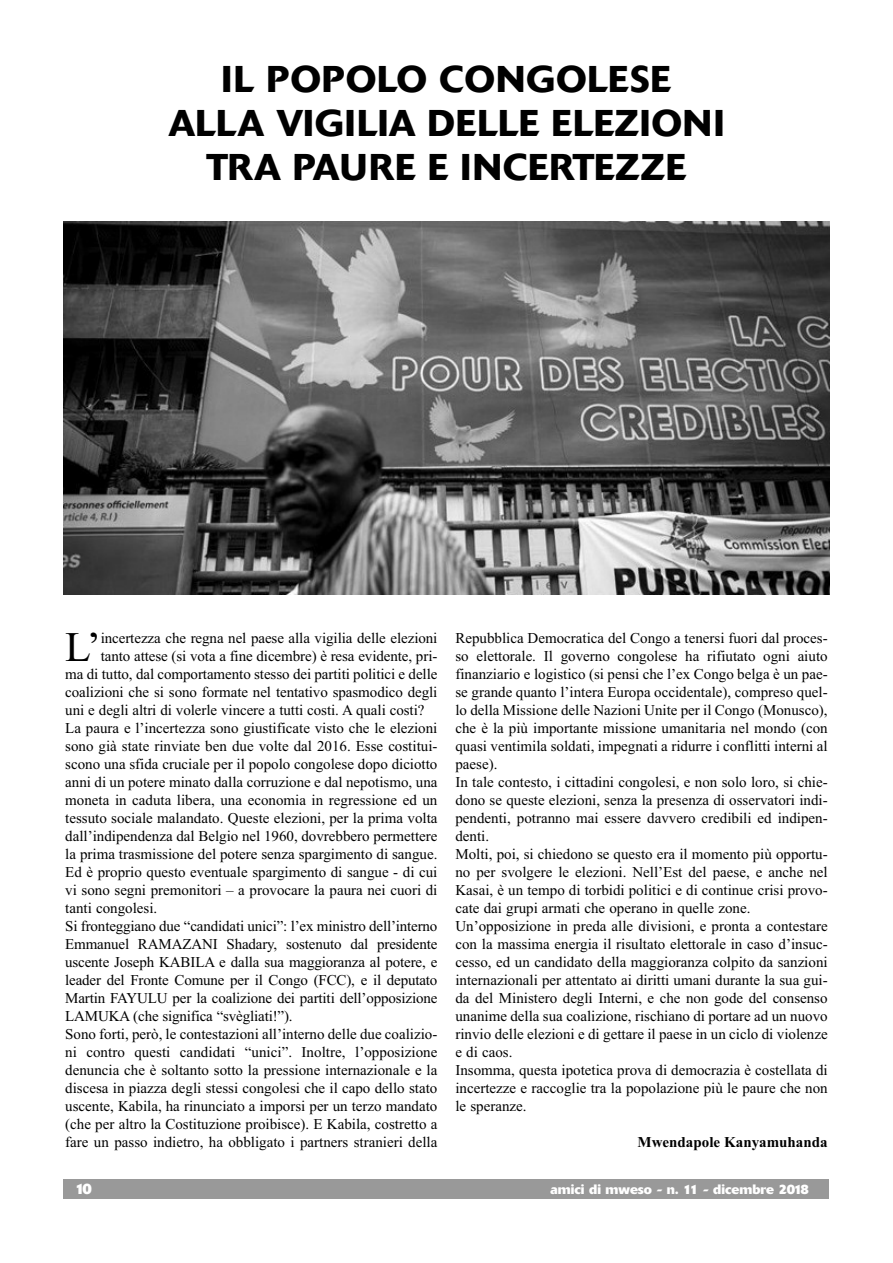
<style>
.page{position:relative;width:893px;height:1263px;background:#fff}
.page>*{position:absolute;margin:0;border:0;box-sizing:border-box;transform-origin:0 0}
.t1{font:42.15px "Times New Roman";color:#000}
.t2{font:500 36.9px/43.8px "Delta";letter-spacing:.02em;color:#000;text-align:center}
.t3{font:15px/18px "Times New Roman";color:#000}
.t4{font:700 15px "Times New Roman";color:#000}
.t5{font:700 15px "Delta";color:#fff}
.t6{font:700 13.5px "Delta";color:#fff}
</style>
<div class="page">
<div style="left:64px;top:1180px;width:765px;height:19px;background:#999"></div>
<img style="left:64px;top:222px;width:765px;height:372px">
<h2 class="t2" style="left:168px;top:61px;width:557px">IL POPOLO CONGOLESE<br>ALLA VIGILIA DELLE ELEZIONI<br>TRA PAURE E INCERTEZZE</h2>
<h1 class="t1" style="left:65px;top:622px;width:37px">L’</h1>
<p class="t3" style="left:101px;top:629px;width:338px">incertezza che regna nel paese alla vigilia delle elezioni</p>
<p class="t3" style="left:101px;top:647px;width:338px">tanto attese (si vota a fine dicembre) è resa evidente, pri-</p>
<p class="t3" style="left:65px;top:665px;width:374px">ma di tutto, dal comportamento stesso dei partiti politici e delle</p>
<p class="t3" style="left:65px;top:683px;width:374px">coalizioni che si sono formate nel tentativo spasmodico degli</p>
<p class="t3" style="left:65px;top:701px;width:361px">uni e degli altri di volerle vincere a tutti costi. A quali costi?</p>
<p class="t3" style="left:65px;top:719px;width:374px">La paura e l’incertezza sono giustificate visto che le elezioni</p>
<p class="t3" style="left:65px;top:737px;width:374px">sono già state rinviate ben due volte dal 2016. Esse costitui-</p>
<p class="t3" style="left:65px;top:755px;width:374px">scono una sfida cruciale per il popolo congolese dopo diciotto</p>
<p class="t3" style="left:65px;top:773px;width:374px">anni di un potere minato dalla corruzione e dal nepotismo, una</p>
<p class="t3" style="left:65px;top:791px;width:374px">moneta in caduta libera, una economia in regressione ed un</p>
<p class="t3" style="left:65px;top:809px;width:374px">tessuto sociale malandato. Queste elezioni, per la prima volta</p>
<p class="t3" style="left:65px;top:827px;width:374px">dall’indipendenza dal Belgio nel 1960, dovrebbero permettere</p>
<p class="t3" style="left:65px;top:845px;width:374px">la prima trasmissione del potere senza spargimento di sangue.</p>
<p class="t3" style="left:65px;top:863px;width:374px">Ed è proprio questo eventuale spargimento di sangue - di cui</p>
<p class="t3" style="left:65px;top:881px;width:374px">vi sono segni premonitori – a provocare la paura nei cuori di</p>
<p class="t3" style="left:65px;top:899px;width:94px">tanti congolesi.</p>
<p class="t3" style="left:65px;top:917px;width:374px">Si fronteggiano due “candidati unici”: l’ex ministro dell’interno</p>
<p class="t3" style="left:65px;top:935px;width:374px">Emmanuel RAMAZANI Shadary, sostenuto dal presidente</p>
<p class="t3" style="left:65px;top:953px;width:374px">uscente Joseph KABILA e dalla sua maggioranza al potere, e</p>
<p class="t3" style="left:65px;top:971px;width:374px">leader del Fronte Comune per il Congo (FCC), e il deputato</p>
<p class="t3" style="left:65px;top:989px;width:374px">Martin FAYULU per la coalizione dei partiti dell’opposizione</p>
<p class="t3" style="left:65px;top:1007px;width:229px">LAMUKA (che significa “svègliati!”).</p>
<p class="t3" style="left:65px;top:1025px;width:374px">Sono forti, però, le contestazioni all’interno delle due coalizio-</p>
<p class="t3" style="left:65px;top:1043px;width:374px">ni contro questi candidati “unici”. Inoltre, l’opposizione</p>
<p class="t3" style="left:65px;top:1061px;width:374px">denuncia che è soltanto sotto la pressione internazionale e la</p>
<p class="t3" style="left:65px;top:1079px;width:374px">discesa in piazza degli stessi congolesi che il capo dello stato</p>
<p class="t3" style="left:65px;top:1097px;width:374px">uscente, Kabila, ha rinunciato a imporsi per un terzo mandato</p>
<p class="t3" style="left:65px;top:1115px;width:374px">(che per altro la Costituzione proibisce). E Kabila, costretto a</p>
<p class="t3" style="left:65px;top:1133px;width:374px">fare un passo indietro, ha obbligato i partners stranieri della</p>
<p class="t3" style="left:455px;top:629px;width:374px">Repubblica Democratica del Congo a tenersi fuori dal proces&shy;so elettorale. Il governo congolese ha rifiutato ogni aiuto finanziario e logistico (si pensi che l’ex Congo belga è un pae&shy;se grande quanto l’intera Europa occidentale), compreso quel&shy;lo della Missione delle Nazioni Unite per il Congo (Monusco), che è la più importante missione umanitaria nel mondo (con quasi ventimila soldati, impegnati a ridurre i conflitti interni al paese).<br>In tale contesto, i cittadini congolesi, e non solo loro, si chie&shy;dono se queste elezioni, senza la presenza di osservatori indi&shy;pendenti, potranno mai essere davvero credibili ed indipen&shy;denti.<br>Molti, poi, si chiedono se questo era il momento più opportu&shy;no per svolgere le elezioni. Nell’Est del paese, e anche nel Kasai, è un tempo di torbidi politici e di continue crisi provo&shy;cate dai grupi armati che operano in quelle zone.<br>Un’opposizione in preda alle divisioni, e pronta a contestare con la massima energia il risultato elettorale in caso d’insuc&shy;cesso, ed un candidato della maggioranza colpito da sanzioni internazionali per attentato ai diritti umani durante la sua gui&shy;da del Ministero degli Interni, e che non gode del consenso unanime della sua coalizione, rischiano di portare ad un nuovo rinvio delle elezioni e di gettare il paese in un ciclo di violenze e di caos.<br>Insomma, questa ipotetica prova di democrazia è costellata di incertezze e raccoglie tra la popolazione più le paure che non le speranze.</p>
<p class="t4" style="left:638px;top:1133px;width:191px">Mwendapole Kanyamuhanda</p>
<p class="t5" style="left:75px;top:1184px;width:18px">10</p>
<p class="t6" style="left:550px;top:1185px;width:260px">amici di mweso - n. 11 - dicembre 2018</p>
</div>
